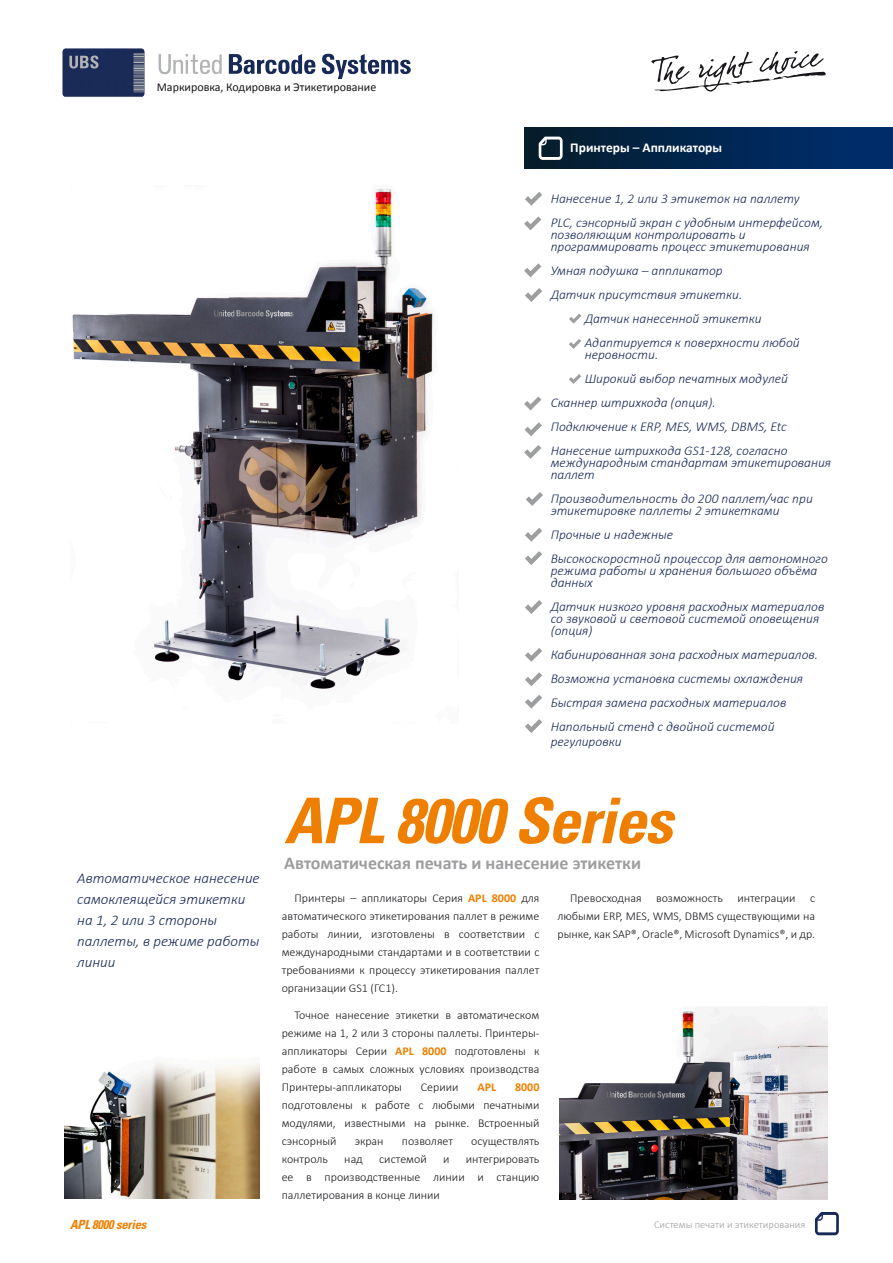
<style>
.page{position:relative;width:893px;height:1263px;background:#fff}
.page>*{position:absolute;margin:0;border:0;box-sizing:border-box;transform-origin:0 0}
.t1{font:italic 700 condensed 63px "Univers";letter-spacing:-.02em;color:#ee7f00}
.t2{font:700 18px "Calibri";color:#9d9ea0}
.Quotes_Text{font:italic 300 15px/21px "Calibri";color:#172956}
.t3{font:italic 300 13.5px/12px "Calibri";color:#172956}
.t4{font:700 13.5px "Calibri";color:#fff}
.t5{font:italic 700 condensed 12.6px "Univers";letter-spacing:-.02em;color:#ee7f00}
.text{font:300 12px/18px "Calibri";color:#1a171c;text-align:justify}
.t6{font:12px "Calibri";color:#1a171c}
.text-2{font:700 12px "Calibri";color:#ee7f00}
.t7{font:300 10.5px "Calibri";color:#9d9ea0}
.s1{font-weight:700;color:#ee7f00}
</style>
<div class="page">
<svg style="left:815px;top:1212px;width:24px;height:23px"></svg>
<img style="left:72px;top:188px;width:362px;height:501px">
<img style="left:559px;top:1007px;width:268px;height:192px">
<img style="left:64px;top:1062px;width:195px;height:136px">
<svg style="left:525px;top:192px;width:17px;height:14px"></svg>
<svg style="left:524px;top:216px;width:17px;height:14px"></svg>
<svg style="left:524px;top:263px;width:17px;height:14px"></svg>
<svg style="left:569px;top:314px;width:12px;height:10px"></svg>
<svg style="left:524px;top:396px;width:17px;height:14px"></svg>
<svg style="left:525px;top:422px;width:17px;height:14px"></svg>
<svg style="left:525px;top:288px;width:17px;height:14px"></svg>
<div style="left:525px;top:128px;width:368px;height:40px;background:linear-gradient(to right,#071e2d,#002e70)"></div>
<svg style="left:539px;top:137px;width:24px;height:23px"></svg>
<svg style="left:524px;top:445px;width:17px;height:14px"></svg>
<svg style="left:569px;top:339px;width:12px;height:10px"></svg>
<svg style="left:569px;top:374px;width:12px;height:10px"></svg>
<svg style="left:526px;top:492px;width:17px;height:14px"></svg>
<svg style="left:525px;top:528px;width:17px;height:14px"></svg>
<svg style="left:525px;top:551px;width:17px;height:14px"></svg>
<svg style="left:525px;top:600px;width:17px;height:14px"></svg>
<svg style="left:525px;top:648px;width:17px;height:14px"></svg>
<svg style="left:525px;top:672px;width:17px;height:14px"></svg>
<svg style="left:525px;top:695px;width:17px;height:13px"></svg>
<svg style="left:525px;top:719px;width:17px;height:14px"></svg>
<svg style="left:651px;top:51px;width:175px;height:41px"></svg>
<svg style="left:322px;top:54px;width:89px;height:25px"></svg>
<svg style="left:229px;top:54px;width:86px;height:21px"></svg>
<svg style="left:159px;top:54px;width:63px;height:21px"></svg>
<svg style="left:63px;top:49px;width:81px;height:48px;background:#2c3a62"></svg>
<p class="t6" style="left:157px;top:79px;width:221px">Маркировка, Кодировка и Этикетирование</p>
<p class="t4" style="left:570px;top:138px;width:153px">Принтеры – Аппликаторы</p>
<p class="t3" style="left:551px;top:192px;width:251px">Нанесение 1, 2 или 3 этикеток на паллету</p>
<p class="t3" style="left:551px;top:216px;width:274px">PLC, сэнсорный экран с удобным интерфейсом, позволяющим контролировать и программировать процесс этикетирования</p>
<p class="t3" style="left:551px;top:264px;width:174px">Умная подушка – аппликатор</p>
<p class="t3" style="left:551px;top:288px;width:193px">Датчик присутствия этикетки.</p>
<p class="t3" style="left:585px;top:312px;width:178px">Датчик нанесенной этикетки</p>
<p class="t3" style="left:585px;top:336px;width:216px">Адаптируется к поверхности любой неровности.</p>
<p class="t3" style="left:585px;top:372px;width:205px">Широкий выбор печатных модулей</p>
<p class="t3" style="left:551px;top:396px;width:167px">Сканнер штрихкода (опция).</p>
<p class="t3" style="left:551px;top:420px;width:238px">Подключение к ERP, MES, WMS, DBMS, Etc</p>
<p class="t3" style="left:551px;top:444px;width:238px">Нанесение штрихкода GS1-128, согласно</p>
<p class="t3" style="left:551px;top:456px;width:282px">международным стандартам этикетирования паллет</p>
<p class="t3" style="left:551px;top:492px;width:264px">Производительность до 200 паллет/час при этикетировке паллеты 2 этикетками</p>
<p class="t3" style="left:551px;top:528px;width:124px">Прочные и надежные</p>
<p class="t3" style="left:551px;top:552px;width:279px">Высокоскоростной процессор для автономного режима работы и хранения большого объёма данных</p>
<p class="t3" style="left:551px;top:600px;width:275px">Датчик низкого уровня расходных материалов со звуковой и световой системой оповещения (опция)</p>
<p class="t3" style="left:551px;top:648px;width:269px">Кабинированная зона расходных материалов.</p>
<p class="t3" style="left:551px;top:672px;width:254px">Возможна установка системы охлаждения</p>
<p class="t3" style="left:551px;top:696px;width:237px">Быстрая замена расходных материалов</p>
<p class="t3" style="left:551px;top:719px;width:225px;line-height:15px">Напольный стенд с двойной системой регулировки</p>
<p class="Quotes_Text" style="left:77px;top:867px;width:184px">Автоматическое нанесение самоклеящейся этикетки на 1, 2 или 3 стороны паллеты, в режиме работы линии</p>
<p class="t1" style="left:284px;top:782px;width:390px">APL 8000 Series</p>
<p class="t2" style="left:284px;top:851px;width:358px">Автоматическая печать и нанесение этикетки</p>
<p class="text" style="left:282px;top:889px;width:259px;text-indent:13px">Принтеры – аппликаторы Серия <span class="s1">APL 8000</span> для автоматического этикетирования паллет в режиме работы линии, изготовлены в соответствии с международными стандартами и в соответствии с требованиями к процессу этикетирования паллет организации GS1 (ГС1).</p>
<p class="text" style="left:282px;top:1005px;width:259px;text-indent:13px">Точное нанесение этикетки в автоматическом режиме на 1, 2 или 3 стороны паллеты. Принтеры&shy;аппликаторы Серии <span class="s1">APL 8000</span> подготовлены к работе в самых сложных условиях производства Принтеры-аппликаторы</p>
<p class="text" style="left:421px;top:1077px;width:39px">Сериии</p>
<p class="text-2" style="left:477px;top:1079px;width:20px">APL</p>
<p class="text" style="left:282px;top:1077px;width:259px;text-indent:233px"><span class="s1">8000 </span>подготовлены к работе с любыми печатными модулями, известными на рынке. Встроенный сэнсорный</p>
<p class="text" style="left:355px;top:1131px;width:30px">экран</p>
<p class="text" style="left:402px;top:1131px;width:53px">позволяет</p>
<p class="text" style="left:471px;top:1131px;width:70px">осуществлять</p>
<p class="text" style="left:282px;top:1149px;width:48px">контроль</p>
<p class="text" style="left:344px;top:1149px;width:20px">над</p>
<p class="text" style="left:379px;top:1149px;width:49px">системой</p>
<p class="text" style="left:443px;top:1149px;width:8px">и</p>
<p class="text" style="left:282px;top:1149px;width:259px;text-indent:184px">интегрировать ее в производственные линии и станцию паллетирования в конце линии</p>
<p class="text" style="left:557px;top:889px;width:259px;text-indent:13px">Превосходная возможность интеграции с любыми ERP, MES, WMS, DBMS существующими на рынке, как SAP®, Oracle®, Microsoft Dynamics®, и др.</p>
<p class="t5" style="left:70px;top:1216px;width:78px">APL 8000 series</p>
<p class="t7" style="left:654px;top:1217px;width:153px">Системы печати и этикетирования</p>
</div>
